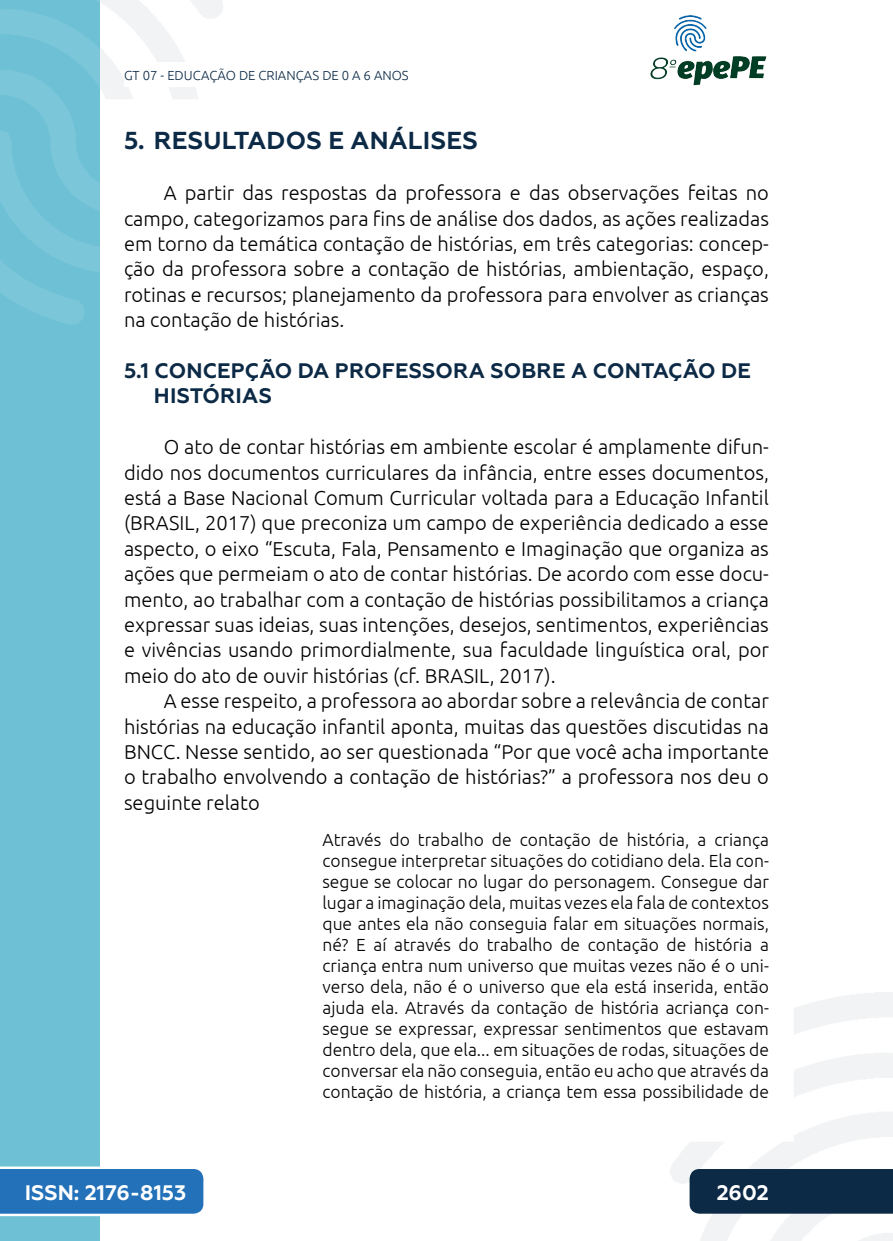
<style>
.page{position:relative;width:893px;height:1241px;background:#fff}
.page>*{position:absolute;margin:0;border:0;box-sizing:border-box;transform-origin:0 0}
._6_SUBTÍTULO_ABERTUR{font:700 24.5px "Geometria";letter-spacing:.01em;color:#0c2a46}
._13_SUBTÍTULO_2{font:700 21px/25.4px "Geometria";letter-spacing:.01em;color:#0c2a46}
.t1{font:700 21px "Geometria";color:#fff}
._5_CORPO{font:300 20.12px/25.4px "Ubuntu";color:#000;text-align:justify}
._8_CITACAO{font:300 17.5px/21px "Ubuntu";color:#000;text-align:justify}
.t2{font:300 13.12px "Ubuntu";color:#0c2a46}
</style>
<div class="page">
<svg style="left:670px;top:992px;width:223px;height:248px"></svg>
<svg style="left:99px;top:0;width:124px;height:324px"></svg>
<img style="left:650px;top:15px;width:117px;height:71px">
<div style="left:0;top:0;width:99px;height:1240px;background:#6ec0d5"></div>
<svg style="left:0;top:0;width:99px;height:325px"></svg>
<svg style="left:0;top:1166px;width:203px;height:49px;background:#367dbf"></svg>
<div style="left:690px;top:1168px;width:203px;height:45px;background:#0c2a46"></div>
<div style="left:124px;top:62px;width:516px;height:25px;background:#fff"></div>
<p class="t2" style="left:124px;top:67px;width:286px">GT 07 - EDUCAÇÃO DE CRIANÇAS DE 0 A 6 ANOS</p>
<p class="_6_SUBTÍTULO_ABERTUR" style="left:124px;top:126px;width:355px">5. RESULTADOS E ANÁLISES</p>
<p class="_5_CORPO" style="left:124px;top:180px;width:646px;text-indent:40px">A partir das respostas da professora e das observações feitas no campo, categorizamos para fins de análise dos dados, as ações realizadas em torno da temática contação de histórias, em três categorias: concep&shy;ção da professora sobre a contação de histórias, ambientação, espaço, rotinas e recursos; planejamento da professora para envolver as crianças na contação de histórias.</p>
<p class="_13_SUBTÍTULO_2" style="left:154px;top:358px;width:599px;text-indent:-30px">5.1 CONCEPÇÃO DA PROFESSORA SOBRE A CONTAÇÃO DE<br>HISTÓRIAS</p>
<p class="_5_CORPO" style="left:124px;top:434px;width:646px;text-indent:40px">O ato de contar histórias em ambiente escolar é amplamente difun&shy;dido nos documentos curriculares da infância, entre esses documentos, está a Base Nacional Comum Curricular voltada para a Educação Infantil (BRASIL, 2017) que preconiza um campo de experiência dedicado a esse aspecto, o eixo “Escuta, Fala, Pensamento e Imaginação que organiza as ações que permeiam o ato de contar histórias. De acordo com esse docu&shy;mento, ao trabalhar com a contação de histórias possibilitamos a criança expressar suas ideias, suas intenções, desejos, sentimentos, experiências e vivências usando primordialmente, sua faculdade linguística oral, por meio do ato de ouvir histórias (cf. BRASIL, 2017).</p>
<p class="_5_CORPO" style="left:124px;top:687px;width:646px;text-indent:40px">A esse respeito, a professora ao abordar sobre a relevância de contar histórias na educação infantil aponta, muitas das questões discutidas na BNCC. Nesse sentido, ao ser questionada “Por que você acha importante o trabalho envolvendo a contação de histórias?” a professora nos deu o seguinte relato</p>
<p class="_8_CITACAO" style="left:322px;top:828px;width:448px">Através do trabalho de contação de história, a criança consegue interpretar situações do cotidiano dela. Ela con&shy;segue se colocar no lugar do personagem. Consegue dar lugar a imaginação dela, muitas vezes ela fala de contextos que antes ela não conseguia falar em situações normais, né? E aí através do trabalho de contação de história a criança entra num universo que muitas vezes não é o uni&shy;verso dela, não é o universo que ela está inserida, então ajuda ela. Através da contação de história acriança con&shy;segue se expressar, expressar sentimentos que estavam dentro dela, que ela... em situações de rodas, situações de conversar ela não conseguia, então eu acho que através da contação de história, a criança tem essa possibilidade de</p>
<p class="t1" style="left:25px;top:1179px;width:163px">ISSN: 2176-8153</p>
<p class="t1" style="left:717px;top:1179px;width:54px">2602</p>
</div>
